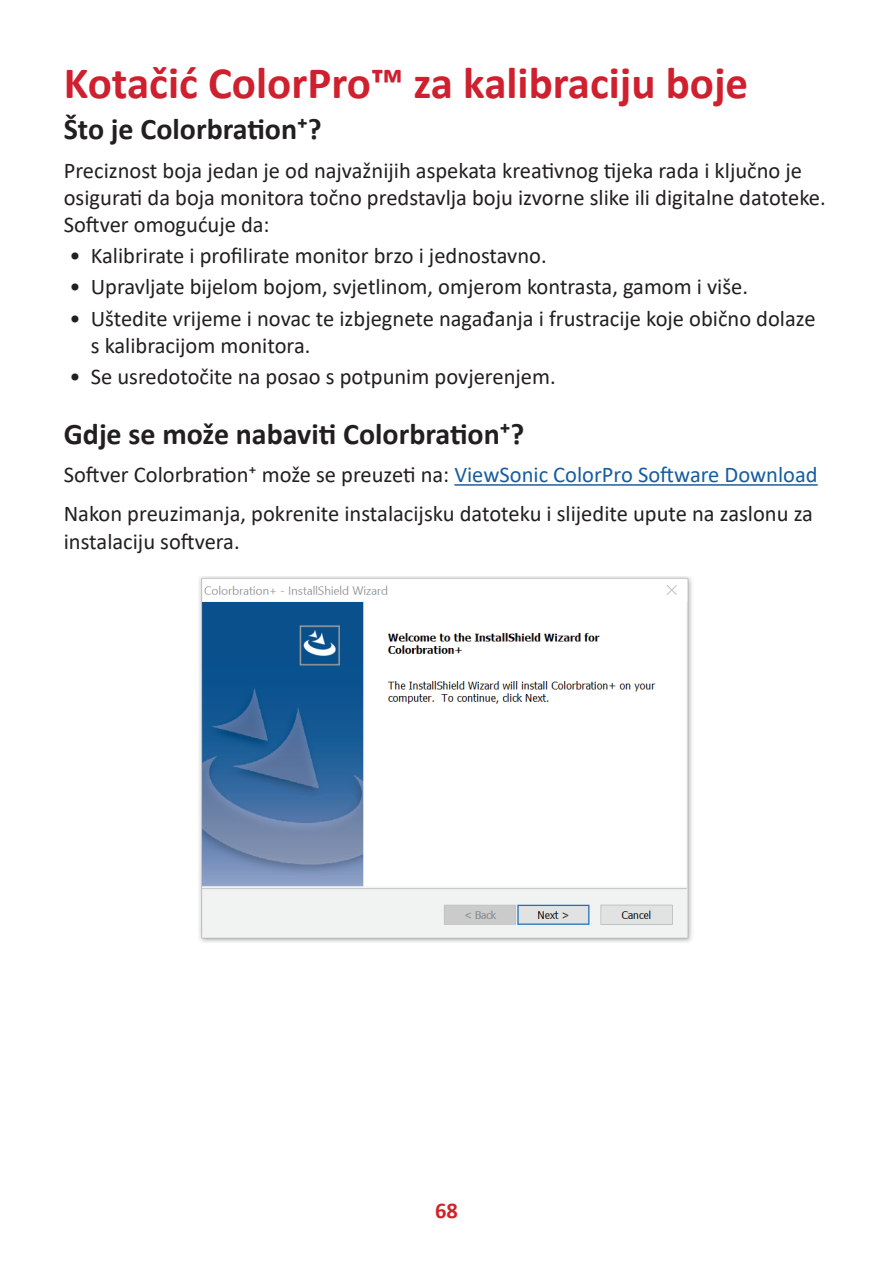
<style>
.page{position:relative;width:893px;height:1263px;background:#fff}
.page>*{position:absolute;margin:0;border:0;box-sizing:border-box;transform-origin:0 0}
.t1{font:700 45px "Calibri";color:#cf202f}
.t2{font:700 30px "Calibri";color:#231f20}
.t3{font:22.5px/27px "Calibri";color:#231f20}
.t4{font:700 22.5px "Calibri";color:#d1232a}
.s1{color:#175d9e}
</style>
<div class="page">
<hr style="left:454px;top:484px;width:364px;height:2px;background:#175d9e">
<img style="left:198px;top:576px;width:494px;height:367px">
<h1 class="t1" style="left:64px;top:51px;width:686px">Kotačić ColorPro™ za kalibraciju boje</h1>
<h2 class="t2" style="left:64px;top:108px;width:259px">Što je Colorbration⁺?</h2>
<p class="t3" style="left:64px;top:156px;width:763px">Preciznost boja jedan je od najvažnijih aspekata kreativnog tijeka rada i ključno je osigurati da boja monitora točno predstavlja boju izvorne slike ili digitalne datoteke.<br>Softver omogućuje da:</p>
<p class="t3" style="left:70px;top:242px;width:479px">• Kalibrirate i profilirate monitor brzo i jednostavno.</p>
<p class="t3" style="left:70px;top:273px;width:680px">• Upravljate bijelom bojom, svjetlinom, omjerom kontrasta, gamom i više.</p>
<p class="t3" style="left:91px;top:304px;width:726px;text-indent:-21px">• Uštedite vrijeme i novac te izbjegnete nagađanja i frustracije koje obično dolaze s kalibracijom monitora.</p>
<p class="t3" style="left:70px;top:362px;width:488px">• Se usredotočite na posao s potpunim povjerenjem.</p>
<h2 class="t2" style="left:64px;top:413px;width:462px">Gdje se može nabaviti Colorbration⁺?</h2>
<p class="t3" style="left:64px;top:455px;width:755px;line-height:39.2px">Softver Colorbration⁺ može se preuzeti na: <span class="s1">ViewSonic ColorPro Software Download<br></span>Nakon preuzimanja, pokrenite instalacijsku datoteku i slijedite upute na zaslonu za</p>
<p class="t3" style="left:64px;top:527px;width:177px">instalaciju softvera.</p>
<p class="t4" style="left:435px;top:1194px;width:24px">68</p>
</div>
